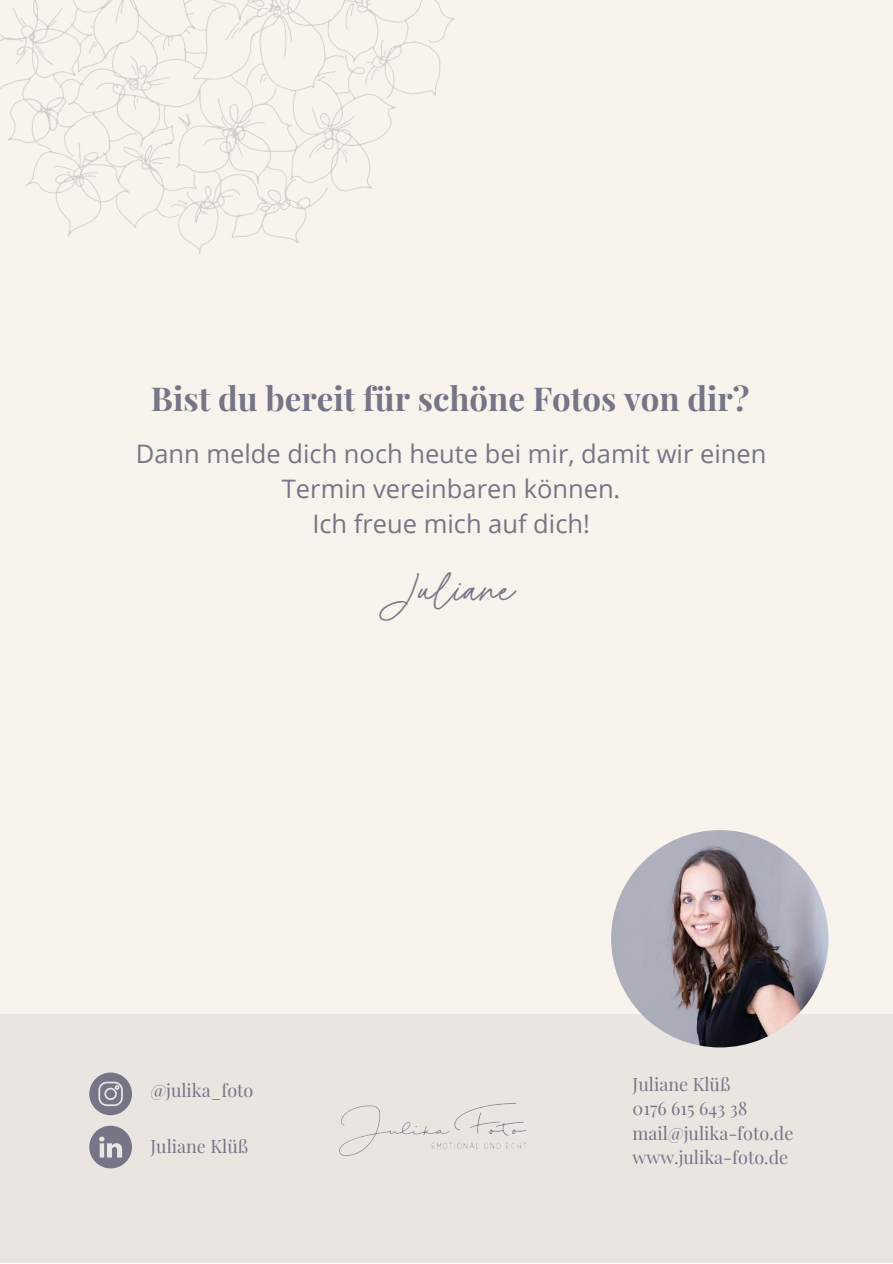
<style>
.page{position:relative;width:893px;height:1264px;background:#fff}
.page>*{position:absolute;margin:0;border:0;box-sizing:border-box;transform-origin:0 0}
.t1{font:35.85px "Milkshake Script";color:#767586}
.t2{font:700 33px "Playfair Display";color:#767586}
.t3{font:25.5px/34.8px "Open Sans";color:#767586;text-align:center}
.t4{font:18px "Playfair Display";color:#767586}
</style>
<div class="page">
<div style="left:0;top:0;width:892px;height:1262px;background:#f9f3ed"></div>
<div style="left:0;top:1014px;width:892px;height:248px;background:#eae5e1"></div>
<img style="left:611px;top:830px;width:217px;height:217px;border-radius:50%">
<svg style="left:89px;top:1072px;width:43px;height:43px"></svg>
<img style="left:0;top:0;width:454px;height:255px">
<svg style="left:89px;top:1125px;width:43px;height:43px"></svg>
<img style="left:339px;top:1103px;width:188px;height:53px">
<p class="t2" style="left:151px;top:375px;width:600px">Bist du bereit für schöne Fotos von dir?</p>
<p class="t3" style="left:136px;top:436px;width:632px">Dann melde dich noch heute bei mir, damit wir einen<br>Termin vereinbaren können.</p>
<p class="t3" style="left:312px;top:505px;width:279px">Ich freue mich auf dich!</p>
<p class="t1" style="left:379px;top:583px;width:135px">Juliane</p>
<p class="t4" style="left:150px;top:1077px;width:104px">@julika_foto</p>
<p class="t4" style="left:632px;top:1071px;width:99px">Juliane Klüß</p>
<p class="t4" style="left:632px;top:1095px;width:116px">0176 615 643 38</p>
<p class="t4" style="left:150px;top:1133px;width:99px">Juliane Klüß</p>
<p class="t4" style="left:632px;top:1120px;width:162px">mail@julika-foto.de</p>
<p class="t4" style="left:632px;top:1144px;width:157px">www.julika-foto.de</p>
</div>
